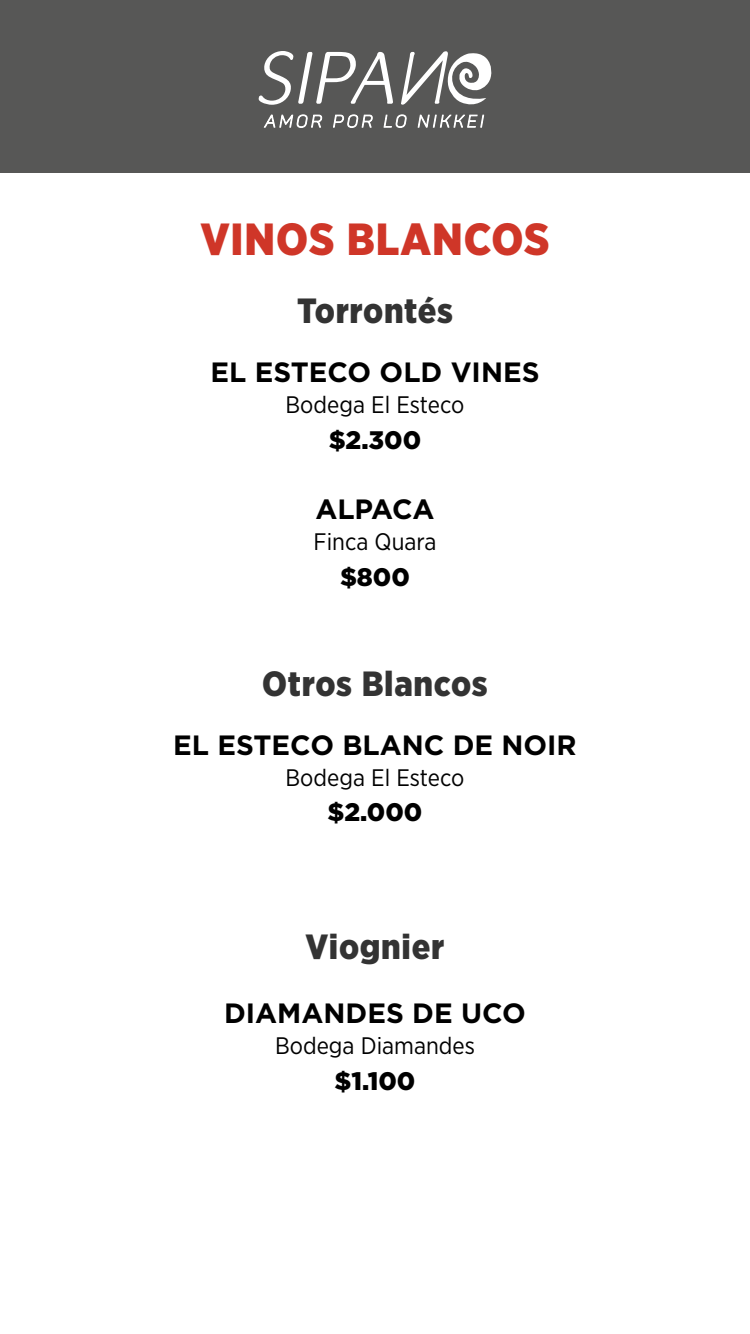
<style>
.page{position:relative;width:750px;height:1334px;background:#fff}
.page>*{position:absolute;margin:0;border:0;box-sizing:border-box;transform-origin:0 0}
.t1{font:900 45px "Gotham Narrow";letter-spacing:.02em;color:#cf3628}
.t2{font:900 35px "Gotham Narrow";letter-spacing:.02em;color:#333}
.t3{font:700 27.9px "Gotham";color:#000}
.t4{font:900 25.3px "Gotham";color:#000}
.t5{font:23.9px "Gotham Narrow";color:#000}
</style>
<div class="page">
<div style="left:0;top:0;width:750px;height:172px;background:#575756"></div>
<svg style="left:258px;top:51px;width:234px;height:77px"></svg>
<h1 class="t1" style="left:200px;top:209px;width:351px">VINOS BLANCOS</h1>
<p class="t2" style="left:297px;top:288px;width:157px">Torrontés</p>
<p class="t3" style="left:210px;top:354px;width:191px">EL ESTECO OLD</p>
<p class="t3" style="left:451px;top:354px;width:90px">VINES</p>
<p class="t5" style="left:286px;top:390px;width:180px">Bodega El Esteco</p>
<p class="t4" style="left:329px;top:422px;width:94px">$2.300</p>
<p class="t3" style="left:315px;top:491px;width:78px">ALPACA</p>
<p class="t5" style="left:314px;top:527px;width:124px">Finca Quara</p>
<p class="t4" style="left:340px;top:559px;width:71px">$800</p>
<p class="t2" style="left:262px;top:661px;width:227px">Otros Blancos</p>
<p class="t3" style="left:173px;top:726px;width:405px">EL ESTECO BLANC DE NOIR</p>
<p class="t5" style="left:286px;top:763px;width:180px">Bodega El Esteco</p>
<p class="t4" style="left:328px;top:795px;width:96px">$2.000</p>
<p class="t2" style="left:306px;top:924px;width:140px">Viognier</p>
<p class="t3" style="left:224px;top:995px;width:300px">DIAMANDES DE UCO</p>
<p class="t5" style="left:275px;top:1031px;width:201px">Bodega Diamandes</p>
<p class="t4" style="left:335px;top:1063px;width:82px">$1.100</p>
</div>
